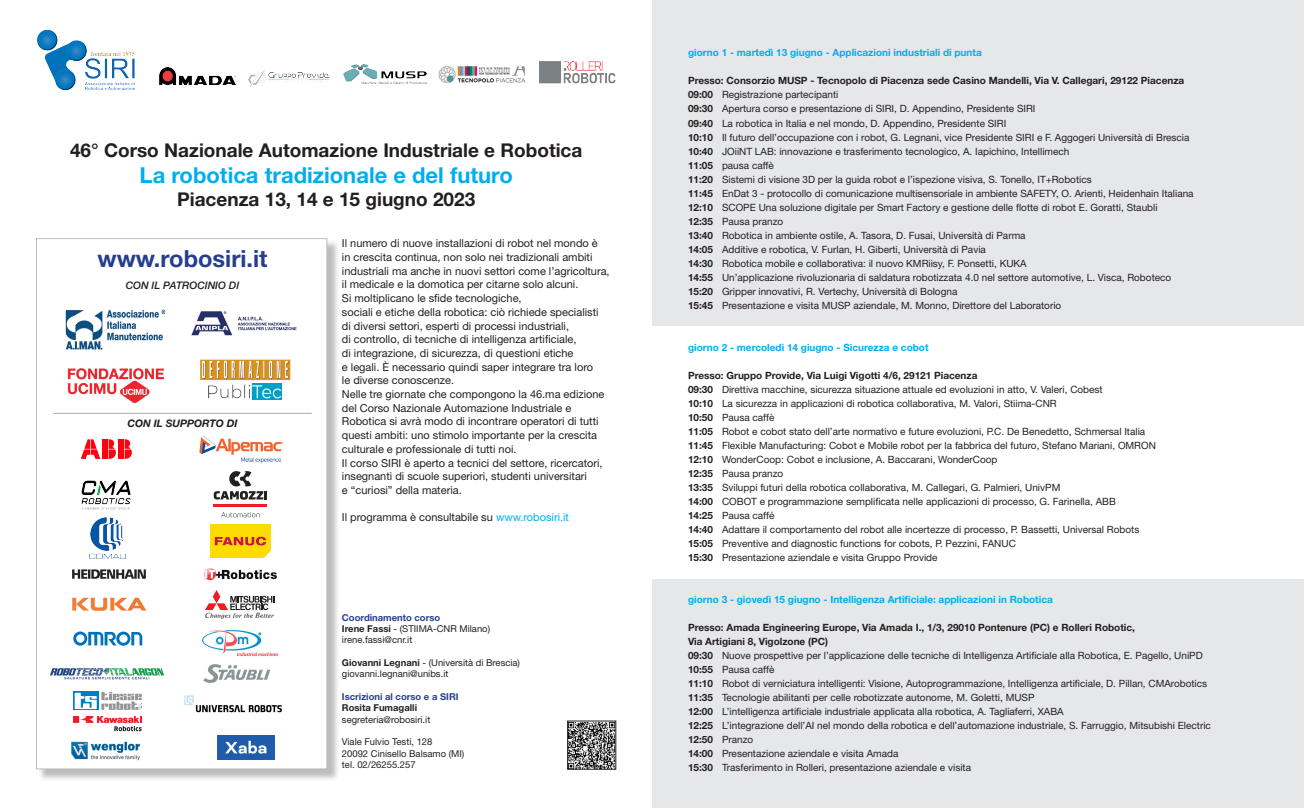
<style>
.page{position:relative;width:1304px;height:808px;background:#fff}
.page>*{position:absolute;margin:0;border:0;box-sizing:border-box;transform-origin:0 0}
.t1{font:700 23.6px "Helvetica Neue";color:#253f8e}
.t2{font:700 22px "Helvetica Neue";color:#00aeef}
.t3{font:700 19px "Helvetica Neue";color:#231f20}
.t4{font:11px/13.7px "Helvetica Neue";color:#231f20}
.t5{font:italic 500 10.4px "Helvetica Neue";color:#231f20}
.t6{font:italic 700 10.4px "Helvetica Neue";color:#231f20}
.t7{font:10px/14px "Helvetica Neue";color:#231f20}
.t8{font:700 10px "Helvetica Neue";color:#00aeef}
.t9{font:9.4px/11.3px "Helvetica Neue";color:#231f20}
.t10{font:700 9.4px "Helvetica Neue";color:#253f8e}
.t11{font:700 9.4px "Helvetica Neue";color:#231f20}
.s1{color:#00aeef}
.s2{font-weight:700;color:#253f8e}
.s3{font-weight:700}
</style>
<div class="page">
<div style="left:652px;top:0;width:652px;height:325px;background:#e6e7e9"></div>
<div style="left:652px;top:580px;width:652px;height:228px;background:#e6e7e9"></div>
<img style="left:37px;top:29px;width:98px;height:62px">
<img style="left:160px;top:67px;width:76px;height:17px">
<img style="left:344px;top:64px;width:82px;height:19px">
<img style="left:249px;top:71px;width:79px;height:16px">
<img style="left:438px;top:66px;width:88px;height:17px">
<img style="left:539px;top:61px;width:77px;height:23px">
<div style="left:38px;top:240px;width:302px;height:542px;background:#231f20;opacity:.3"></div>
<div style="left:36px;top:238px;width:291px;height:531px;background:#fff;border:1px solid #bcbdc0"></div>
<hr style="left:53px;top:413px;width:259px;height:1px;background:#a8a9ad">
<img style="left:191px;top:311px;width:106px;height:24px">
<img style="left:67px;top:368px;width:98px;height:36px">
<img style="left:200px;top:359px;width:91px;height:21px">
<img style="left:208px;top:384px;width:74px;height:16px">
<img style="left:66px;top:309px;width:99px;height:40px">
<div style="left:81px;top:439px;width:51px;height:20px;background:linear-gradient(to bottom,#fff,#fff)"></div>
<div style="left:102px;top:449px;width:6px;height:10px;background:#ff000f"></div>
<svg style="left:109px;top:439px;width:7px;height:20px"></svg>
<div style="left:102px;top:439px;width:6px;height:10px;background:#ff000f"></div>
<div style="left:118px;top:449px;width:6px;height:10px;background:#ff000f"></div>
<svg style="left:125px;top:439px;width:7px;height:20px"></svg>
<div style="left:118px;top:439px;width:6px;height:10px;background:#ff000f"></div>
<svg style="left:81px;top:439px;width:19px;height:20px"></svg>
<img style="left:73px;top:570px;width:72px;height:9px">
<img style="left:210px;top:524px;width:60px;height:33px">
<img style="left:72px;top:597px;width:75px;height:14px">
<svg style="left:205px;top:590px;width:69px;height:29px"></svg>
<img style="left:203px;top:664px;width:68px;height:19px">
<img style="left:184px;top:695px;width:98px;height:18px">
<svg style="left:73px;top:631px;width:69px;height:15px"></svg>
<img style="left:218px;top:736px;width:56px;height:24px">
<img style="left:71px;top:741px;width:70px;height:20px">
<svg style="left:73px;top:692px;width:2px;height:18px"></svg>
<svg style="left:75px;top:692px;width:67px;height:18px"></svg>
<svg style="left:73px;top:716px;width:69px;height:15px"></svg>
<img style="left:51px;top:669px;width:112px;height:10px">
<img style="left:202px;top:630px;width:76px;height:26px">
<img style="left:204px;top:568px;width:73px;height:13px">
<img style="left:81px;top:480px;width:50px;height:30px">
<hr style="left:214px;top:504px;width:53px;height:2px;background:#ee1d23">
<svg style="left:214px;top:471px;width:53px;height:29px"></svg>
<svg style="left:221px;top:512px;width:38px;height:5px"></svg>
<img style="left:89px;top:517px;width:36px;height:42px">
<img style="left:199px;top:436px;width:85px;height:26px">
<img style="left:569px;top:723px;width:45px;height:44px">
<div style="left:567px;top:721px;width:49px;height:48px;border:1px solid #231f20"></div>
<h3 class="t3" style="left:70px;top:138px;width:514px">46° Corso Nazionale Automazione Industriale e Robotica</h3>
<h2 class="t2" style="left:140px;top:162px;width:375px">La robotica tradizionale e del futuro</h2>
<h3 class="t3" style="left:177px;top:187px;width:300px">Piacenza 13, 14 e 15 giugno 2023</h3>
<p class="t4" style="left:342px;top:236px;width:269px">Il numero di nuove installazioni di robot nel mondo è<br>in crescita continua, non solo nei tradizionali ambiti industriali ma anche in nuovi settori come l’agricoltura, il medicale e la domotica per citarne solo alcuni.<br>Si moltiplicano le sfide tecnologiche,<br>sociali e etiche della robotica: ciò richiede specialisti di diversi settori, esperti di processi industriali,<br>di controllo, di tecniche di intelligenza artificiale,<br>di integrazione, di sicurezza, di questioni etiche<br>e legali. È necessario quindi saper integrare tra loro<br>le diverse conoscenze.<br>Nelle tre giornate che compongono la 46.ma edizione del Corso Nazionale Automazione Industriale e Robotica si avrà modo di incontrare operatori di tutti questi ambiti: uno stimolo importante per la crescita culturale e professionale di tutti noi.<br>Il corso SIRI è aperto a tecnici del settore, ricercatori, insegnanti di scuole superiori, studenti universitari<br>e “curiosi” della materia.</p>
<p class="t4" style="left:342px;top:510px;width:229px">Il programma è consultabile su <span class="s1">www.robosiri.it</span></p>
<h1 class="t1" style="left:98px;top:244px;width:172px">www.robosiri.it</h1>
<p class="t5" style="left:126px;top:279px;width:115px">CON IL PATROCINIO DI</p>
<p class="t6" style="left:127px;top:417px;width:112px">CON IL SUPPORTO DI</p>
<p class="t9" style="left:342px;top:611px;width:150px"><span class="s2">Coordinamento corso<br></span><span class="s3">Irene Fassi</span> - (STIIMA-CNR Milano) irene.fassi@cnr.it</p>
<p class="t9" style="left:342px;top:657px;width:180px"><span class="s3">Giovanni Legnani</span> - (Università di Brescia) giovanni.legnani@unibs.it</p>
<p class="t10" style="left:342px;top:691px;width:118px">Iscrizioni al corso e a SIRI</p>
<p class="t11" style="left:342px;top:702px;width:77px">Rosita Fumagalli</p>
<p class="t9" style="left:342px;top:714px;width:90px">segreteria@robosiri.it</p>
<p class="t9" style="left:342px;top:736px;width:124px">Viale Fulvio Testi, 128<br>20092 Cinisello Balsamo (MI) tel. 02/26255.257</p>
<p class="t8" style="left:688px;top:47px;width:295px">giorno 1 - martedì 13 giugno - Applicazioni industriali di punta</p>
<p class="t7" style="left:688px;top:74px;width:507px"><span class="s3">Presso: Consorzio MUSP - Tecnopolo di Piacenza sede Casino Mandelli, Via V. Callegari, 29122 Piacenza 09:00</span> Registrazione partecipanti<br><span class="s3">09:30</span> Apertura corso e presentazione di SIRI, D. Appendino, Presidente SIRI<br><span class="s3">09:40</span> La robotica in Italia e nel mondo, D. Appendino, Presidente SIRI<br><span class="s3">10:10</span> Il futuro dell’occupazione con i robot, G. Legnani, vice Presidente SIRI e F. Aggogeri Università di Brescia <span class="s3">10:40</span> JOiiNT LAB: innovazione e trasferimento tecnologico, A. Iapichino, Intellimech<br><span class="s3">11:05</span> pausa caffè<br><span class="s3">11:20</span> Sistemi di visione 3D per la guida robot e l’ispezione visiva, S. Tonello, IT+Robotics<br><span class="s3">11:45</span> EnDat 3 - protocollo di comunicazione multisensoriale in ambiente SAFETY, O. Arienti, Heidenhain Italiana <span class="s3">12:10</span> SCOPE Una soluzione digitale per Smart Factory e gestione delle flotte di robot E. Goratti, Staubli<br><span class="s3">12:35</span> Pausa pranzo<br><span class="s3">13:40</span> Robotica in ambiente ostile, A. Tasora, D. Fusai, Università di Parma<br><span class="s3">14:05</span> Additive e robotica, V. Furlan, H. Giberti, Università di Pavia<br><span class="s3">14:30</span> Robotica mobile e collaborativa: il nuovo KMRiisy, F. Ponsetti, KUKA<br><span class="s3">14:55</span> Un’applicazione rivoluzionaria di saldatura robotizzata 4.0 nel settore automotive, L. Visca, Roboteco <span class="s3">15:20</span> Gripper innovativi, R. Vertechy, Università di Bologna<br><span class="s3">15:45</span> Presentazione e visita MUSP aziendale, M. Monno, Direttore del Laboratorio</p>
<p class="t8" style="left:688px;top:341px;width:242px">giorno 2 - mercoledì 14 giugno - Sicurezza e cobot</p>
<p class="t7" style="left:688px;top:368px;width:469px"><span class="s3">Presso: Gruppo Provide, Via Luigi Vigotti 4/6, 29121 Piacenza<br>09:30</span> Direttiva macchine, sicurezza situazione attuale ed evoluzioni in atto, V. Valeri, Cobest<br><span class="s3">10:10</span> La sicurezza in applicazioni di robotica collaborativa, M. Valori, Stiima-CNR<br><span class="s3">10:50</span> Pausa caffè<br><span class="s3">11:05</span> Robot e cobot stato dell’arte normativo e future evoluzioni, P.C. De Benedetto, Schmersal Italia <span class="s3">11:45</span> Flexible Manufacturing: Cobot e Mobile robot per la fabbrica del futuro, Stefano Mariani, OMRON <span class="s3">12:10</span> WonderCoop: Cobot e inclusione, A. Baccarani, WonderCoop<br><span class="s3">12:35</span> Pausa pranzo<br><span class="s3">13:35</span> Sviluppi futuri della robotica collaborativa, M. Callegari, G. Palmieri, UnivPM<br><span class="s3">14:00</span> COBOT e programmazione semplificata nelle applicazioni di processo, G. Farinella, ABB<br><span class="s3">14:25</span> Pausa caffé<br><span class="s3">14:40</span> Adattare il comportamento del robot alle incertezze di processo, P. Bassetti, Universal Robots <span class="s3">15:05</span> Preventive and diagnostic functions for cobots, P. Pezzini, FANUC<br><span class="s3">15:30</span> Presentazione aziendale e visita Gruppo Provide</p>
<p class="t8" style="left:688px;top:593px;width:366px">giorno 3 - giovedì 15 giugno - Intelligenza Artificiale: applicazioni in Robotica</p>
<p class="t7" style="left:688px;top:620px;width:524px"><span class="s3">Presso: Amada Engineering Europe, Via Amada I., 1/3, 29010 Pontenure (PC) e Rolleri Robotic,<br>Via Artigiani 8, Vigolzone (PC)<br>09:30</span> Nuove prospettive per l’applicazione delle tecniche di Intelligenza Artificiale alla Robotica, E. Pagello, UniPD <span class="s3">10:55</span> Pausa caffè<br><span class="s3">11:10</span> Robot di verniciatura intelligenti: Visione, Autoprogrammazione, Intelligenza artificiale, D. Pillan, CMArobotics <span class="s3">11:35</span> Tecnologie abilitanti per celle robotizzate autonome, M. Goletti, MUSP<br><span class="s3">12:00</span> L’intelligenza artificiale industriale applicata alla robotica, A. Tagliaferri, XABA<br><span class="s3">12:25</span> L’integrazione dell’AI nel mondo della robotica e dell’automazione industriale, S. Farruggio, Mitsubishi Electric <span class="s3">12:50</span> Pranzo<br><span class="s3">14:00</span> Presentazione aziendale e visita Amada<br><span class="s3">15:30</span> Trasferimento in Rolleri, presentazione aziendale e visita</p>
</div>
